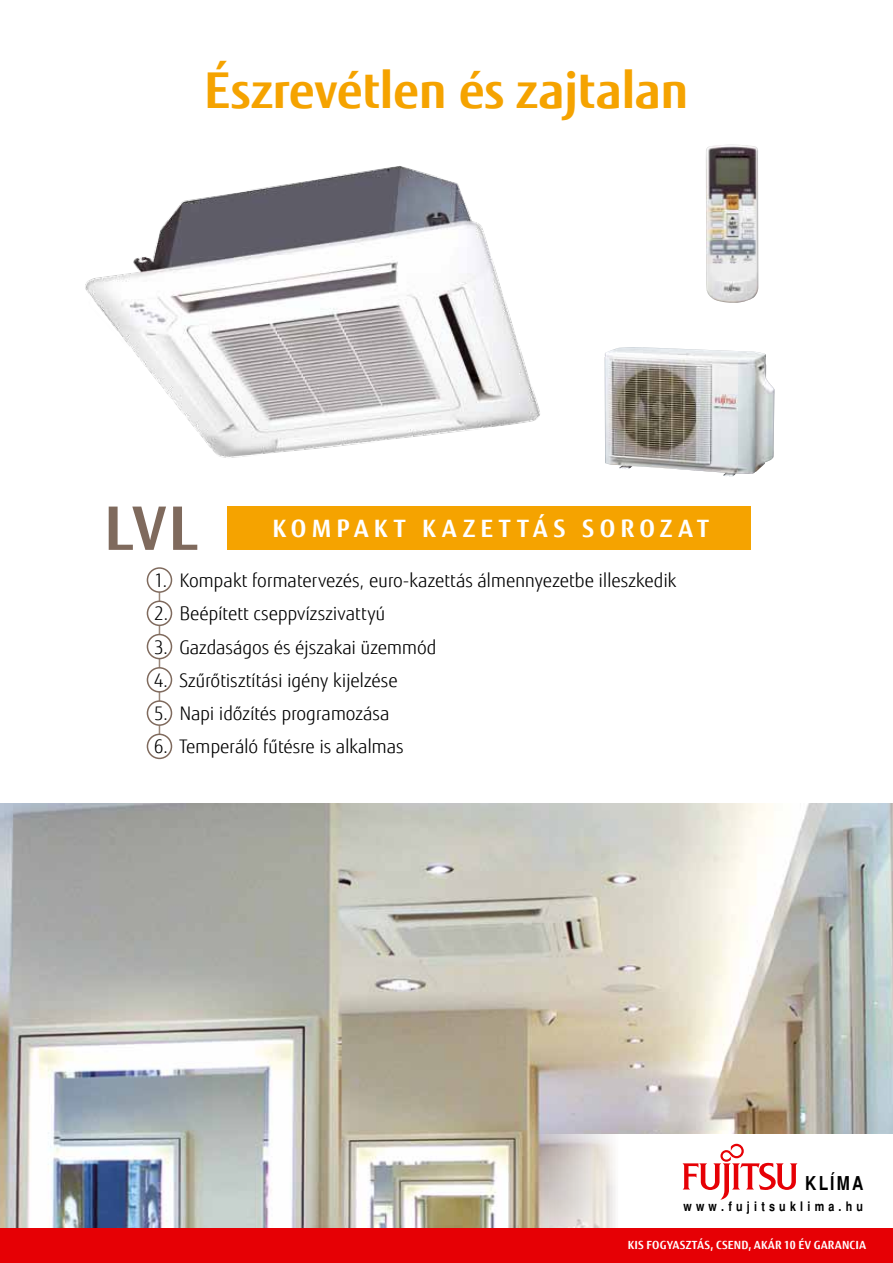
<style>
.page{position:relative;width:893px;height:1263px;background:#fff}
.page>*{position:absolute;margin:0;border:0;box-sizing:border-box;transform-origin:0 0}
.t1{font:700 60.15px "Fujitsu Sans";color:#7f6a5d}
.t2{font:700 49.5px "Fujitsu Sans";letter-spacing:-.015em;color:#f5a300}
.t3{font:700 24px "Fujitsu Sans";letter-spacing:.225em;color:#fff}
.t4{font:19.2px "Helvetica Narrow H Bold";letter-spacing:.12em;color:#000}
.t5{font:300 18.75px "Fujitsu Sans";letter-spacing:-.01em;color:#000}
.t6{font:13.2px "Helvetica Narrow H Bold";letter-spacing:.32em;color:#000}
.t7{font:700 11.25px "Fujitsu Sans";letter-spacing:.03em;color:#fff}
</style>
<div class="page">
<img style="left:0;top:804px;width:893px;height:425px">
<svg style="left:531px;top:1134px;width:362px;height:95px"></svg>
<div style="left:0;top:1229px;width:893px;height:34px;background:#e60005"></div>
<svg style="left:682px;top:1144px;width:116px;height:56px"></svg>
<img style="left:85px;top:166px;width:455px;height:292px">
<img style="left:706px;top:145px;width:52px;height:158px">
<img style="left:605px;top:347px;width:170px;height:129px">
<div style="left:227px;top:507px;width:523px;height:43px;background:#f5a300"></div>
<hr style="left:159px;top:579px;width:1px;height:168px;background:#9b887b">
<div style="left:147px;top:601px;width:24px;height:24px;background:#fff;border-radius:50%"></div>
<div style="left:147px;top:600px;width:25px;height:26px;border:2px solid #7f6a5d;border-radius:50%"></div>
<div style="left:147px;top:668px;width:24px;height:24px;background:#fff;border-radius:50%"></div>
<div style="left:147px;top:667px;width:25px;height:26px;border:2px solid #7f6a5d;border-radius:50%"></div>
<div style="left:147px;top:701px;width:24px;height:24px;background:#fff;border-radius:50%"></div>
<div style="left:147px;top:700px;width:25px;height:26px;border:2px solid #7f6a5d;border-radius:50%"></div>
<div style="left:147px;top:734px;width:24px;height:24px;background:#fff;border-radius:50%"></div>
<div style="left:147px;top:734px;width:25px;height:25px;border:2px solid #7f6a5d;border-radius:50%"></div>
<div style="left:147px;top:634px;width:24px;height:25px;background:#fff;border-radius:50%"></div>
<div style="left:147px;top:634px;width:25px;height:25px;border:2px solid #7f6a5d;border-radius:50%"></div>
<div style="left:147px;top:568px;width:24px;height:24px;background:#fff;border-radius:50%"></div>
<div style="left:147px;top:567px;width:25px;height:26px;border:2px solid #7f6a5d;border-radius:50%"></div>
<h2 class="t2" style="left:204px;top:58px;width:486px">ÉSZREVÉTLEN ÉS ZAJTALAN</h2>
<h1 class="t1" style="left:104px;top:489px;width:95px">LVL</h1>
<p class="t3" style="left:273px;top:513px;width:438px">KOMPAKT K AZETTÁS SOROZAT</p>
<p class="t5" style="left:154px;top:569px;width:524px">1. Kompakt formatervezés, euro-kazettás álmennyezetbe illeszkedik</p>
<p class="t5" style="left:154px;top:602px;width:233px">2. Beépített cseppvízszivattyú</p>
<p class="t5" style="left:154px;top:636px;width:284px">3. Gazdaságos és éjszakai üzemmód</p>
<p class="t5" style="left:154px;top:669px;width:245px">4. Szűrőtisztítási igény kijelzése</p>
<p class="t5" style="left:154px;top:702px;width:237px">5. Napi időzítés programozása</p>
<p class="t5" style="left:154px;top:735px;width:251px">6. Temperáló fűtésre is alkalmas</p>
<p class="t4" style="left:805px;top:1172px;width:60px">KLÍMA</p>
<p class="t6" style="left:683px;top:1199px;width:181px">www.fujitsuklima.hu</p>
<p class="t7" style="left:628px;top:1237px;width:240px">KIS FOGYASZTÁS, CSEND, AKÁR 10 ÉV GARANCIA</p>
</div>
